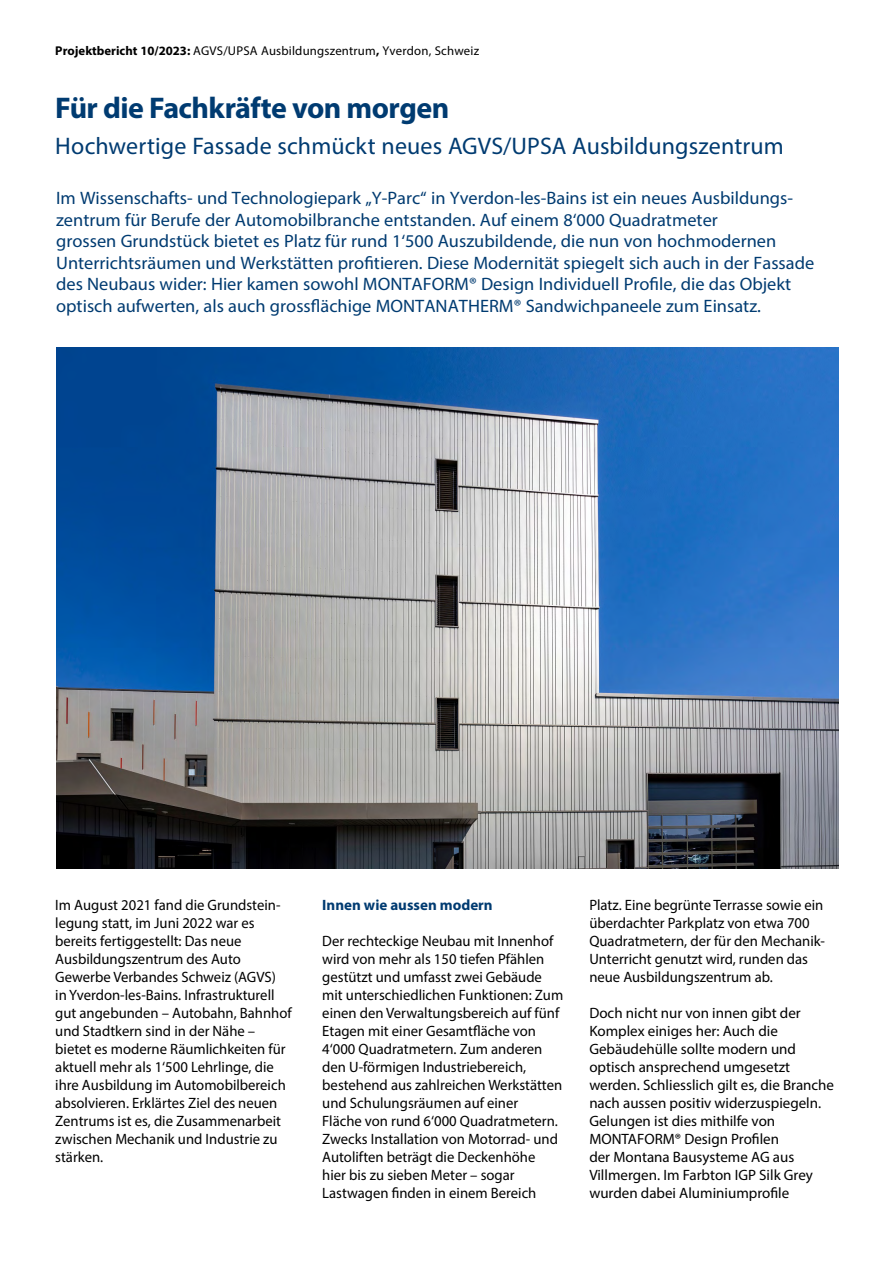
<style>
.page{position:relative;width:893px;height:1263px;background:#fff}
.page>*{position:absolute;margin:0;border:0;box-sizing:border-box;transform-origin:0 0}
.t1{font:700 30px "Myriad Pro";letter-spacing:-.02em;color:#003b71}
.t2{font:24px "Myriad Pro";letter-spacing:.005em;color:#003b71}
.t3{font:18px/21.6px "Myriad Pro";color:#003b71}
.t4{font:15px/18px "Myriad Pro";color:#000}
.t5{font:700 15px "Myriad Pro";color:#003b71}
.t6{font:12.75px "Myriad Pro";letter-spacing:.015em;color:#000}
.s1{font-weight:700}
</style>
<div class="page">
<img style="left:56px;top:347px;width:782px;height:522px">
<p class="t6" style="left:55px;top:43px;width:425px"><span class="s1">Projektbericht 10/2023:</span> AGVS/UPSA Ausbildungszentrum<span class="s1">,</span> Yverdon, Schweiz</p>
<h1 class="t1" style="left:55px;top:89px;width:396px">Für die Fachkräfte von morgen</h1>
<h2 class="t2" style="left:55px;top:131px;width:730px">Hochwertige Fassade schmückt neues AGVS/UPSA Ausbildungszentrum</h2>
<p class="t3" style="left:56px;top:187px;width:760px">Im Wissenschafts- und Technologiepark „Y-Parc“ in Yverdon-les-Bains ist ein neues Ausbildungs&shy;zentrum für Berufe der Automobilbranche entstanden. Auf einem 8‘000 Quadratmeter<br>grossen Grundstück bietet es Platz für rund 1‘500 Auszubildende, die nun von hochmodernen Unterrichtsräumen und Werkstätten profitieren. Diese Modernität spiegelt sich auch in der Fassade des Neubaus wider: Hier kamen sowohl MONTAFORM® Design Individuell Profile, die das Objekt optisch aufwerten, als auch grossflächige MONTANATHERM® Sandwichpaneele zum Einsatz.</p>
<p class="t4" style="left:55px;top:896px;width:238px">Im August 2021 fand die Grundstein&shy;legung statt, im Juni 2022 war es bereits fertiggestellt: Das neue Ausbildungszentrum des Auto Gewerbe Verbandes Schweiz (AGVS)<br>in Yverdon-les-Bains. Infrastrukturell gut angebunden – Autobahn, Bahnhof und Stadtkern sind in der Nähe – bietet es moderne Räumlichkeiten für aktuell mehr als 1‘500 Lehrlinge, die ihre Ausbildung im Automobilbereich absolvieren. Erklärtes Ziel des neuen Zentrums ist es, die Zusammenarbeit zwischen Mechanik und Industrie zu stärken.</p>
<p class="t5" style="left:322px;top:895px;width:172px">Innen wie aussen modern</p>
<p class="t4" style="left:322px;top:932px;width:242px">Der rechteckige Neubau mit Innenhof wird von mehr als 150 tiefen Pfählen gestützt und umfasst zwei Gebäude mit unterschiedlichen Funktionen: Zum einen den Verwaltungsbereich auf fünf Etagen mit einer Gesamtfläche von 4‘000 Quadratmetern. Zum anderen den U-förmigen Industriebereich, bestehend aus zahlreichen Werkstätten und Schulungsräumen auf einer<br>Fläche von rund 6‘000 Quadratmetern.<br>Zwecks Installation von Motorrad- und Autoliften beträgt die Deckenhöhe<br>hier bis zu sieben Meter – sogar Lastwagen finden in einem Bereich</p>
<p class="t4" style="left:589px;top:896px;width:237px">Platz. Eine begrünte Terrasse sowie ein überdachter Parkplatz von etwa 700<br>Quadratmetern, der für den Mechanik-Unterricht genutzt wird, runden das neue Ausbildungszentrum ab.</p>
<p class="t4" style="left:589px;top:1004px;width:246px">Doch nicht nur von innen gibt der Komplex einiges her: Auch die Gebäudehülle sollte modern und optisch ansprechend umgesetzt werden. Schliesslich gilt es, die Branche nach aussen positiv widerzuspiegeln.<br>Gelungen ist dies mithilfe von MONTAFORM® Design Profilen<br>der Montana Bausysteme AG aus Villmergen. Im Farbton IGP Silk Grey wurden dabei Aluminiumprofile</p>
</div>
